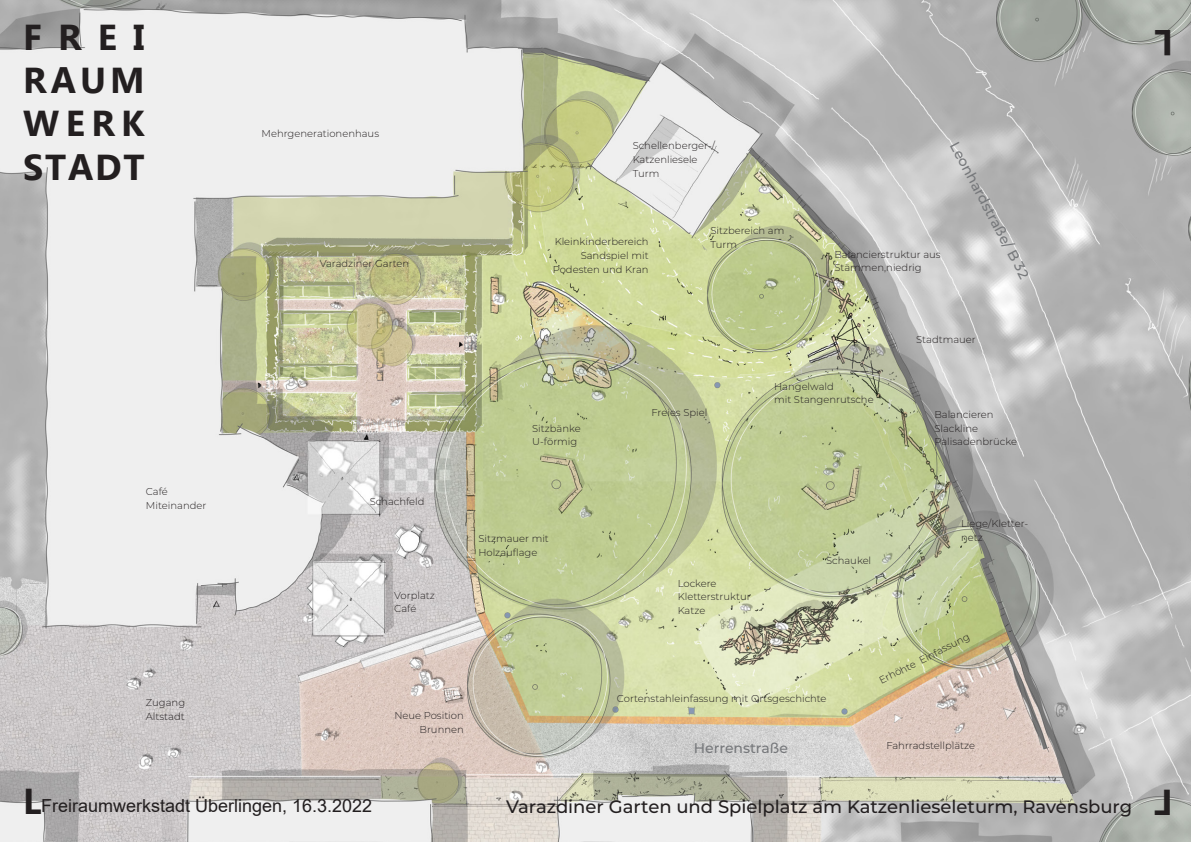
<style>
.page{position:relative;width:1191px;height:842px;background:#fff}
.page>*{position:absolute;margin:0;border:0;box-sizing:border-box;transform-origin:0 0}
.t1{font:700 36px/43.2px "Ebrima";letter-spacing:.11em;color:#231f20;text-align:justify}
.t2{font:500 18px "Montserrat";color:#231f20}
.t3{font:18px "Arial";color:#221e1f}
.t4{font:500 14px "Montserrat";color:#76787b}
.t5{font:300 10px/13.7px "Montserrat";color:#231f20}
</style>
<div class="page">
<img style="left:0;top:0;width:1191px;height:842px">
<svg style="left:1155px;top:790px;width:15px;height:25px"></svg>
<h1 class="t1" style="left:23px;top:14px;width:123px">FREI RAUM WERK STADT</h1>
<p class="t5" style="left:261px;top:127px;width:119px">Mehrgenerationenhaus</p>
<p class="t5" style="left:320px;top:257px;width:91px">Varadziner Garten</p>
<p class="t5" style="left:633px;top:139px;width:84px">Schellenberger-/<br>Katzenliesele<br>Turm</p>
<p class="t5" style="left:553px;top:235px;width:97px;text-align:right">Kleinkinderbereich<br>Sandspiel mit<br>Podesten und Kran</p>
<p class="t5" style="left:710px;top:223px;width:76px">Sitzbereich am<br>Turm</p>
<p class="t5" style="left:834px;top:247px;width:108px">Balancierstruktur aus<br>Stämmen,niedrig</p>
<h3 class="t4" style="left:962px;top:138px;width:154px;rotate:62deg">Leonhardstraße/ B 32</h3>
<p class="t5" style="left:532px;top:421px;width:50px">Sitzbänke<br>U-förmig</p>
<p class="t5" style="left:651px;top:406px;width:57px">Freies Spiel</p>
<p class="t5" style="left:774px;top:379px;width:101px">Hangelwald<br>mit Stangenrutsche</p>
<p class="t5" style="left:916px;top:332px;width:61px">Stadtmauer</p>
<p class="t5" style="left:934px;top:407px;width:84px">Balancieren<br>Slackline<br>Palisadenbrücke</p>
<p class="t5" style="left:146px;top:484px;width:62px">Café<br>Miteinander</p>
<p class="t5" style="left:146px;top:695px;width:41px">Zugang<br>Altstadt</p>
<p class="t5" style="left:370px;top:494px;width:56px">Schachfeld</p>
<p class="t5" style="left:394px;top:588px;width:42px">Vorplatz<br>Café</p>
<p class="t5" style="left:394px;top:708px;width:71px;text-align:right">Neue Position<br>Brunnen</p>
<h1 class="t1" style="left:23px;top:778px;width:20px">L</h1>
<h2 class="t3" style="left:41px;top:793px;width:333px">Freiraumwerkstadt Überlingen, 16.3.2022</h2>
<p class="t5" style="left:478px;top:531px;width:72px">Sitzmauer mit<br>Holzauflage</p>
<p class="t5" style="left:677px;top:576px;width:74px">Lockere<br>Kletterstruktur<br>Katze</p>
<p class="t5" style="left:826px;top:553px;width:47px">Schaukel</p>
<p class="t5" style="left:617px;top:691px;width:211px">Cortenstahleinfassung mit Ortsgeschichte</p>
<p class="t5" style="left:961px;top:517px;width:69px">Liege/Kletter&shy;netz</p>
<p class="t5" style="left:876px;top:675px;width:101px;rotate:-27deg">Erhöhte Einfassung</p>
<h3 class="t4" style="left:694px;top:738px;width:96px">Herrenstraße</h3>
<p class="t5" style="left:886px;top:739px;width:90px">Fahrradstellplätze</p>
<h2 class="t2" style="left:506px;top:794px;width:627px">Varazdiner Garten und Spielplatz am Katzenlieseleturm, Ravensburg</h2>
<h1 class="t1" style="left:1173px;top:66px;width:20px;rotate:-180deg">L</h1>
</div>
